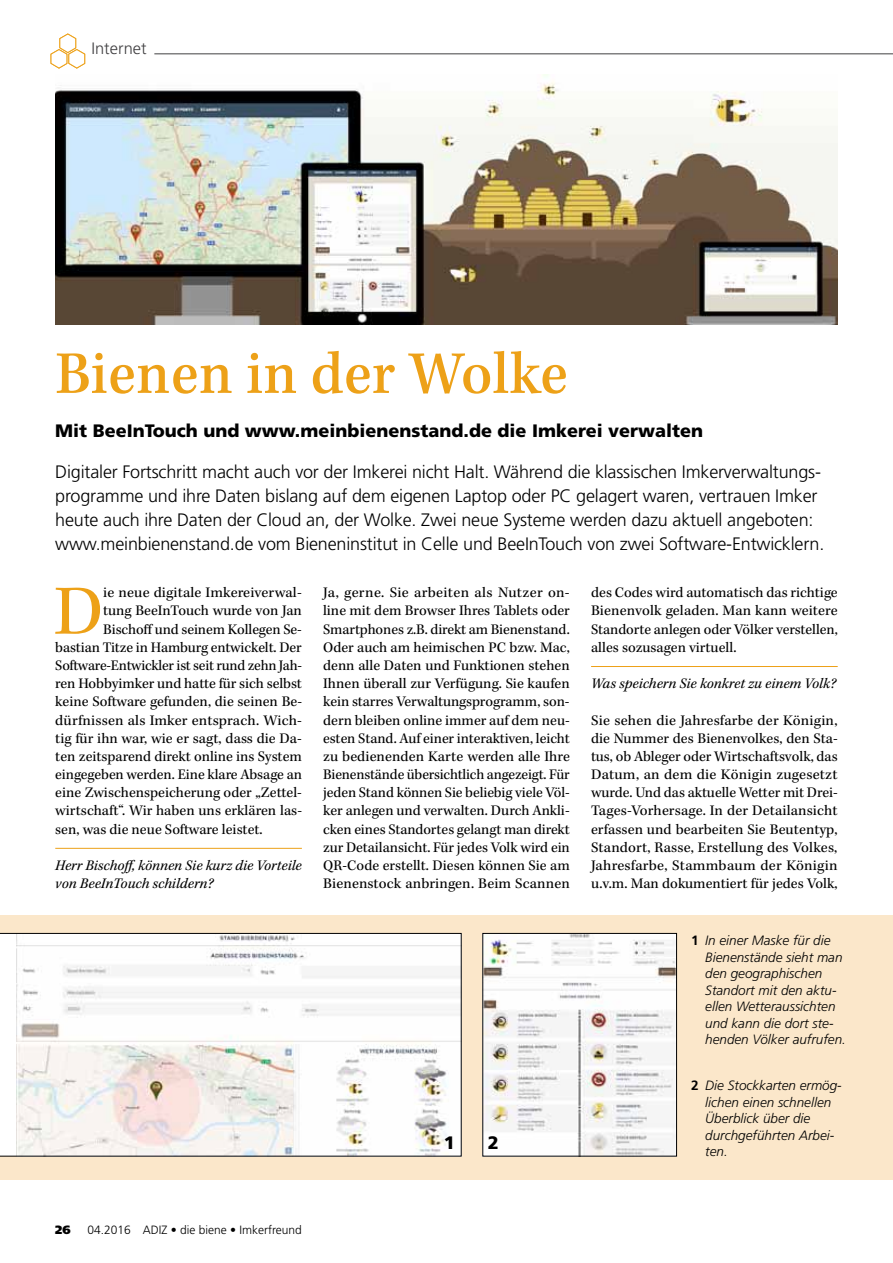
<style>
.page{position:relative;width:893px;height:1263px;background:#fff}
.page>*{position:absolute;margin:0;border:0;box-sizing:border-box;transform-origin:0 0}
.t1{font:72.3px "Kepler Std";color:#eda118}
.t2{font:63px "Kepler Std Medium Scn Capt";color:#eda118}
.t3{font:300 18px/24px "Frutiger LT Std";letter-spacing:-.01em;color:#000}
.t4{font:900 18px "Frutiger LT Std";color:#000}
.t5{font:300 16.5px "Frutiger LT Std";color:#414042}
.t6{font:15px/18.1px "Kepler Std";color:#000;text-align:justify}
.t7{font:italic 15px/18.1px "Kepler Std";color:#000}
.t8{font:italic 300 13.5px/16.5px "Frutiger LT Std";color:#000}
.t9{font:300 12px "Frutiger LT Std";color:#000}
.t10{font:900 12px "Frutiger LT Std";color:#000}
.s1{font-weight:700;font-style:normal}
</style>
<div class="page">
<img style="left:55px;top:75px;width:783px;height:249px">
<hr style="left:154px;top:53px;width:739px;height:1px;background:#414042">
<svg style="left:50px;top:33px;width:35px;height:36px"></svg>
<hr style="left:55px;top:848px;width:247px;height:1px;background:#eda118">
<hr style="left:591px;top:666px;width:247px;height:1px;background:#eda118">
<div style="left:0;top:915px;width:893px;height:264px;background:#fbe7ca"></div>
<svg style="left:0;top:933px;width:461px;height:223px;background:#f4f2f1"></svg>
<img style="left:485px;top:935px;width:190px;height:219px">
<div style="left:483px;top:933px;width:194px;height:223px;border:1px solid #000"></div>
<p class="t5" style="left:91px;top:39px;width:57px">Internet</p>
<h2 class="t2" style="left:55px;top:338px;width:514px">Bienen in der Wolke</h2>
<p class="t4" style="left:55px;top:420px;width:649px">Mit BeeInTouch und www.meinbienenstand.de die Imkerei verwalten</p>
<p class="t3" style="left:55px;top:460px;width:771px">Digitaler Fortschritt macht auch vor der Imkerei nicht Halt. Während die klassischen Imkerverwaltungs&shy;programme und ihre Daten bislang auf dem eigenen Laptop oder PC gelagert waren, vertrauen Imker heute auch ihre Daten der Cloud an, der Wolke. Zwei neue Systeme werden dazu aktuell angeboten: www.meinbienenstand.de vom Bieneninstitut in Celle und BeeInTouch von zwei Software-Entwicklern.</p>
<h1 class="t1" style="left:54px;top:570px;width:51px">D</h1>
<p class="t6" style="left:103px;top:584px;width:200px">ie neue digitale Imkereiverwal-</p>
<p class="t6" style="left:103px;top:602px;width:200px">tung BeeInTouch wurde von Jan</p>
<p class="t6" style="left:103px;top:620px;width:200px">Bischoff und seinem Kollegen Se-</p>
<p class="t6" style="left:55px;top:639px;width:248px">bastian Titze in Hamburg entwickelt. Der</p>
<p class="t6" style="left:55px;top:657px;width:248px">Software-Entwickler ist seit rund zehn Jah-</p>
<p class="t6" style="left:55px;top:675px;width:248px">ren Hobbyimker und hatte für sich selbst</p>
<p class="t6" style="left:55px;top:693px;width:248px">keine Software gefunden, die seinen Be-</p>
<p class="t6" style="left:55px;top:711px;width:248px">dürfnissen als Imker entsprach. Wich-</p>
<p class="t6" style="left:55px;top:729px;width:248px">tig für ihn war, wie er sagt, dass die Da-</p>
<p class="t6" style="left:55px;top:748px;width:248px">ten zeitsparend direkt online ins System</p>
<p class="t6" style="left:55px;top:766px;width:248px">eingegeben werden. Eine klare Absage an</p>
<p class="t6" style="left:55px;top:784px;width:248px">eine Zwischenspeicherung oder „Zettel-</p>
<p class="t6" style="left:55px;top:802px;width:248px">wirtschaft“. Wir haben uns erklären las-</p>
<p class="t6" style="left:55px;top:820px;width:209px">sen, was die neue Software leistet.</p>
<p class="t7" style="left:55px;top:857px;width:248px">Herr Bischoff, können Sie kurz die Vorteile von BeeInTouch schildern?</p>
<p class="t6" style="left:323px;top:584px;width:248px">Ja, gerne. Sie arbeiten als Nutzer on&shy;line mit dem Browser Ihres Tablets oder Smartphones z.B. direkt am Bienenstand.<br>Oder auch am heimischen PC bzw. Mac, denn alle Daten und Funktionen stehen Ihnen überall zur Verfügung. Sie kaufen kein starres Verwaltungsprogramm, son&shy;dern bleiben online immer auf dem neu&shy;esten Stand. Auf einer interaktiven, leicht zu bedienenden Karte werden alle Ihre Bienenstände übersichtlich angezeigt. Für jeden Stand können Sie beliebig viele Völ&shy;ker anlegen und verwalten. Durch Ankli&shy;cken eines Standortes gelangt man direkt zur Detailansicht. Für jedes Volk wird ein QR-Code erstellt. Diesen können Sie am Bienenstock anbringen. Beim Scannen</p>
<p class="t6" style="left:591px;top:584px;width:248px">des Codes wird automatisch das richtige Bienenvolk geladen. Man kann weitere Standorte anlegen oder Völker verstellen, alles sozusagen virtuell.</p>
<p class="t7" style="left:591px;top:675px;width:246px">Was speichern Sie konkret zu einem Volk?</p>
<p class="t6" style="left:591px;top:711px;width:248px">Sie sehen die Jahresfarbe der Königin, die Nummer des Bienenvolkes, den Sta&shy;tus, ob Ableger oder Wirtschaftsvolk, das Datum, an dem die Königin zugesetzt wurde. Und das aktuelle Wetter mit Drei-Tages-Vorhersage. In der Detailansicht erfassen und bearbeiten Sie Beutentyp, Standort, Rasse, Erstellung des Volkes, Jahresfarbe, Stammbaum der Königin u.v.m. Man dokumentiert für jedes Volk,</p>
<p class="t4" style="left:444px;top:1132px;width:13px">1</p>
<p class="t4" style="left:488px;top:1132px;width:13px">2</p>
<p class="t8" style="left:705px;top:932px;width:142px;text-indent:-14px"><span class="s1">1</span> In einer Maske für die<br>Bienenstände sieht man den geographischen<br>Standort mit den aktu&shy;ellen Wetteraussichten und kann die dort ste&shy;henden Völker aufrufen.</p>
<p class="t8" style="left:705px;top:1077px;width:138px;text-indent:-14px"><span class="s1">2</span> Die Stockkarten ermög&shy;lichen einen schnellen<br>Überblick über die durchgeführten Arbei&shy;ten.</p>
<p class="t10" style="left:55px;top:1222px;width:17px">26</p>
<p class="t9" style="left:87px;top:1223px;width:216px">04.2016 ADIZ • die biene • Imkerfreund</p>
</div>
